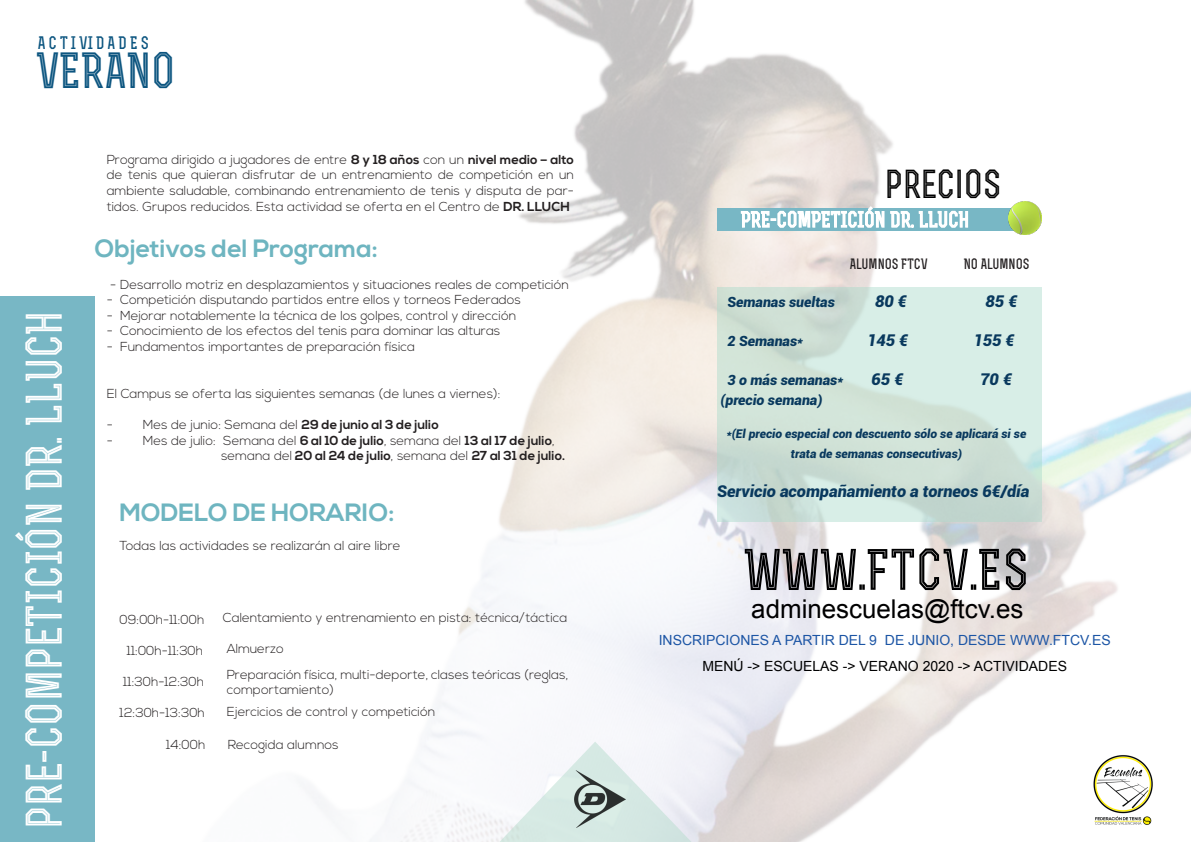
<style>
.page{position:relative;width:1191px;height:842px;background:#fff}
.page>*{position:absolute;margin:0;border:0;box-sizing:border-box;transform-origin:0 0}
.t1{font:54.6px "Rex Bold Inline";color:#000001}
.t2{font:48px "Rex Bold Inline";color:#fff}
.t3{font:47.5px "Rex Bold Inline";color:#0c5580}
.t4{font:37.8px "Rex Bold Inline";color:#000001}
.t5{font:25.9px "Arial";color:#000001}
.t6{font:700 25px "Nexa";color:#6eb5c0}
.t7{font:700 17px "Rex";color:#0c5580}
.t8{font:italic 900 16.2px "Roboto";color:#09395e}
.t9{font:italic 900 14px "Roboto";color:#09395e}
.t10{font:14px "Arial";color:#1c55a5}
.t11{font:14px "Arial";color:#000001}
.t12{font:700 14px "Rex";color:#231f20}
.t13{font:300 13px/15.6px "Nexa";color:#231f20;text-align:justify}
.t14{font:700 13px "Nexa";color:#231f20}
.t15{font:italic 900 12px/19.4px "Roboto";color:#09395e;text-align:center}
.s1{font-weight:700}
.s2{font-weight:300}
</style>
<div class="page">
<img style="left:13px;top:0;width:1178px;height:842px">
<div style="left:0;top:297px;width:95px;height:545px;background:#78b7c5"></div>
<img style="left:1091px;top:754px;width:63px;height:71px">
<div style="left:717px;top:208px;width:319px;height:23px;background:#78b7c5"></div>
<svg style="left:740px;top:206px;width:228px;height:22px"></svg>
<svg style="left:717px;top:288px;width:324px;height:234px;background:#d0e3da"></svg>
<svg style="left:499px;top:742px;width:192px;height:100px"></svg>
<img style="left:574px;top:770px;width:51px;height:58px">
<img style="left:1008px;top:201px;width:33px;height:34px">
<p class="t7" style="left:38px;top:32px;width:113px">A C T I VI D A D E S</p>
<p class="t3" style="left:36px;top:40px;width:141px">VERANO</p>
<p class="t13" style="left:107px;top:152px;width:469px">Programa dirigido a jugadores de entre <span class="s1">8 y 18 años</span> con un <span class="s1">nivel medio – alto </span>de tenis que quieran disfrutar de un entrenamiento de competición en un ambiente saludable, combinando entrenamiento de tenis y disputa de par&shy;tidos. Grupos reducidos. Esta actividad se oferta en el Centro de <span class="s1">DR. LLUCH</span></p>
<p class="t2" style="left:14px;top:829px;width:520px;rotate:-90deg">PRE-COMPETICIÓN DR. LLUCH</p>
<p class="t6" style="left:95px;top:234px;width:284px">Objetivos del Programa:</p>
<p class="t13" style="left:110px;top:277px;width:460px">- Desarrollo motriz en desplazamientos y situaciones reales de competición</p>
<p class="t13" style="left:107px;top:292px;width:416px">- Competición disputando partidos entre ellos y torneos Federados</p>
<p class="t13" style="left:107px;top:308px;width:411px">- Mejorar notablemente la técnica de los golpes, control y dirección</p>
<p class="t13" style="left:107px;top:324px;width:395px">- Conocimiento de los efectos del tenis para dominar las alturas</p>
<p class="t13" style="left:107px;top:339px;width:310px">- Fundamentos importantes de preparación física</p>
<p class="t13" style="left:107px;top:386px;width:395px">El Campus se oferta las siguientes semanas (de lunes a viernes):</p>
<p class="t13" style="left:107px;top:417px;width:334px">- Mes de junio: Semana del <span class="s1">29 de junio al 3 de julio</span></p>
<p class="t13" style="left:107px;top:433px;width:449px">- Mes de julio: Semana del <span class="s1">6 al 10 de julio</span>, semana del <span class="s1">13 al 17 de julio</span>,</p>
<p class="t14" style="left:221px;top:448px;width:346px"><span class="s2">semana del</span> 20 al 24 de julio<span class="s2">, semana del</span> 27 al 31 de julio.</p>
<p class="t6" style="left:120px;top:498px;width:276px">MODELO DE HORARIO:</p>
<p class="t13" style="left:120px;top:538px;width:282px">Todas las actividades se realizarán al aire libre</p>
<p class="t13" style="left:223px;top:610px;width:346px">Calentamiento y entrenamiento en pista: técnica/táctica</p>
<p class="t13" style="left:120px;top:612px;width:86px">09:00h-11:00h</p>
<p class="t13" style="left:127px;top:643px;width:78px">11:00h-11:30h</p>
<p class="t13" style="left:123px;top:674px;width:82px">11:30h-12:30h</p>
<p class="t13" style="left:120px;top:706px;width:87px">12:30h-13:30h</p>
<p class="t13" style="left:166px;top:737px;width:41px">14:00h</p>
<p class="t13" style="left:228px;top:737px;width:112px">Recogida alumnos</p>
<p class="t13" style="left:227px;top:641px;width:59px">Almuerzo</p>
<p class="t13" style="left:227px;top:667px;width:343px">Preparación física, multi-deporte, clases teóricas (reglas, comportamiento)</p>
<p class="t13" style="left:227px;top:704px;width:210px">Ejercicios de control y competición</p>
<p class="t4" style="left:884px;top:161px;width:118px">PRECIOS</p>
<p class="t12" style="left:849px;top:255px;width:80px">ALUMNOS FTCV</p>
<p class="t12" style="left:963px;top:255px;width:67px">NO ALUMNOS</p>
<p class="t9" style="left:727px;top:292px;width:109px">Semanas sueltas</p>
<p class="t8" style="left:875px;top:290px;width:33px">80 €</p>
<p class="t8" style="left:985px;top:290px;width:33px">85 €</p>
<p class="t9" style="left:727px;top:331px;width:77px">2 Semanas*</p>
<p class="t8" style="left:867px;top:329px;width:43px">145 €</p>
<p class="t8" style="left:973px;top:329px;width:43px">155 €</p>
<p class="t9" style="left:727px;top:370px;width:117px">3 o más semanas*</p>
<p class="t8" style="left:871px;top:368px;width:33px">65 €</p>
<p class="t8" style="left:980px;top:368px;width:33px">70 €</p>
<p class="t9" style="left:720px;top:390px;width:103px">(precio semana)</p>
<p class="t15" style="left:726px;top:424px;width:301px">*(El precio especial con descuento sólo se aplicará si se trata de semanas consecutivas)</p>
<p class="t8" style="left:717px;top:480px;width:314px">Servicio acompañamiento a torneos 6€/día</p>
<p class="t1" style="left:744px;top:535px;width:287px">WWW.FTCV.ES</p>
<p class="t5" style="left:751px;top:591px;width:274px">adminescuelas@ftcv.es</p>
<p class="t10" style="left:658px;top:630px;width:453px">INSCRIPCIONES A PARTIR DEL 9 DE JUNIO, DESDE WWW.FTCV.ES</p>
<p class="t11" style="left:702px;top:656px;width:366px">MENÚ -&gt; ESCUELAS -&gt; VERANO 2020 -&gt; ACTIVIDADES</p>
</div>
